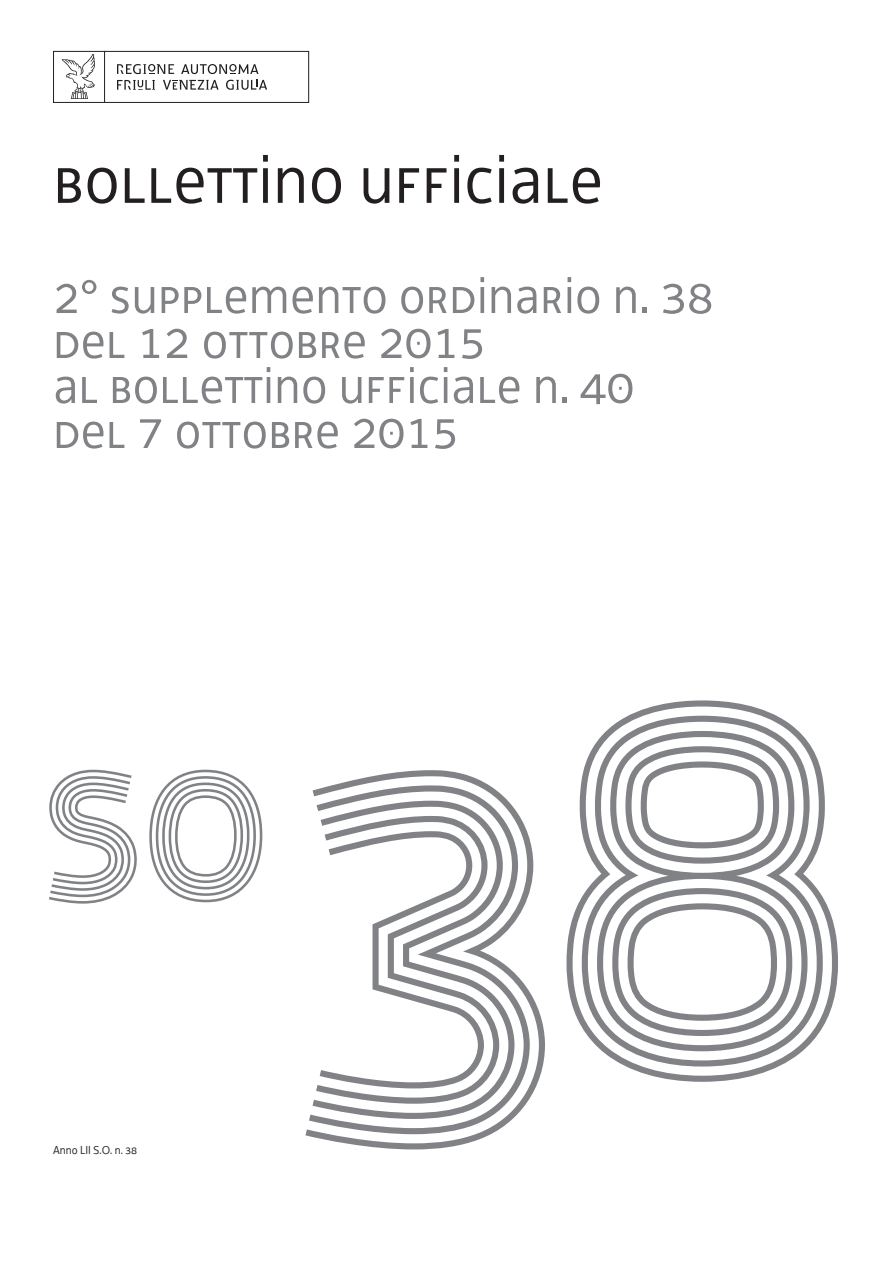
<style>
.page{position:relative;width:893px;height:1263px;background:#fff}
.page>*{position:absolute;margin:0;border:0;box-sizing:border-box;transform-origin:0 0}
.t1{font:72px "Decima UNI";color:#231f20}
.t2{font:54px/45px "Decima UNI";color:#808285}
.t3{font:12px "Decima WE";color:#231f20}
</style>
<div class="page">
<div style="left:53px;top:51px;width:52px;height:52px;border:1px solid #231f20"></div>
<div style="left:104px;top:51px;width:205px;height:52px;border:1px solid #231f20"></div>
<svg style="left:62px;top:54px;width:33px;height:45px"></svg>
<svg style="left:181px;top:64px;width:77px;height:10px"></svg>
<svg style="left:117px;top:64px;width:57px;height:10px"></svg>
<svg style="left:226px;top:80px;width:41px;height:10px"></svg>
<svg style="left:117px;top:80px;width:38px;height:10px"></svg>
<svg style="left:163px;top:80px;width:56px;height:10px"></svg>
<svg style="left:49px;top:770px;width:88px;height:134px"></svg>
<svg style="left:149px;top:769px;width:114px;height:134px"></svg>
<svg style="left:305px;top:770px;width:240px;height:379px"></svg>
<svg style="left:320px;top:831px;width:164px;height:257px"></svg>
<svg style="left:566px;top:700px;width:272px;height:382px"></svg>
<svg style="left:582px;top:716px;width:241px;height:350px"></svg>
<svg style="left:597px;top:731px;width:210px;height:320px"></svg>
<svg style="left:625px;top:746px;width:154px;height:118px"></svg>
<h1 class="t1" style="left:53px;top:137px;width:552px">BOLLETTINO UFFICIALE</h1>
<p class="t2" style="left:53px;top:273px;width:662px">2° sUPPLEmenTO ORDINARIO n. 38<br>DEL 12 ottobre 2015<br>AL BOLLETTINO UFFICIALE N. 40<br>DEL 7 ottobre 2015</p>
<p class="t3" style="left:53px;top:1142px;width:86px">Anno LII S.O. n. 38</p>
</div>
